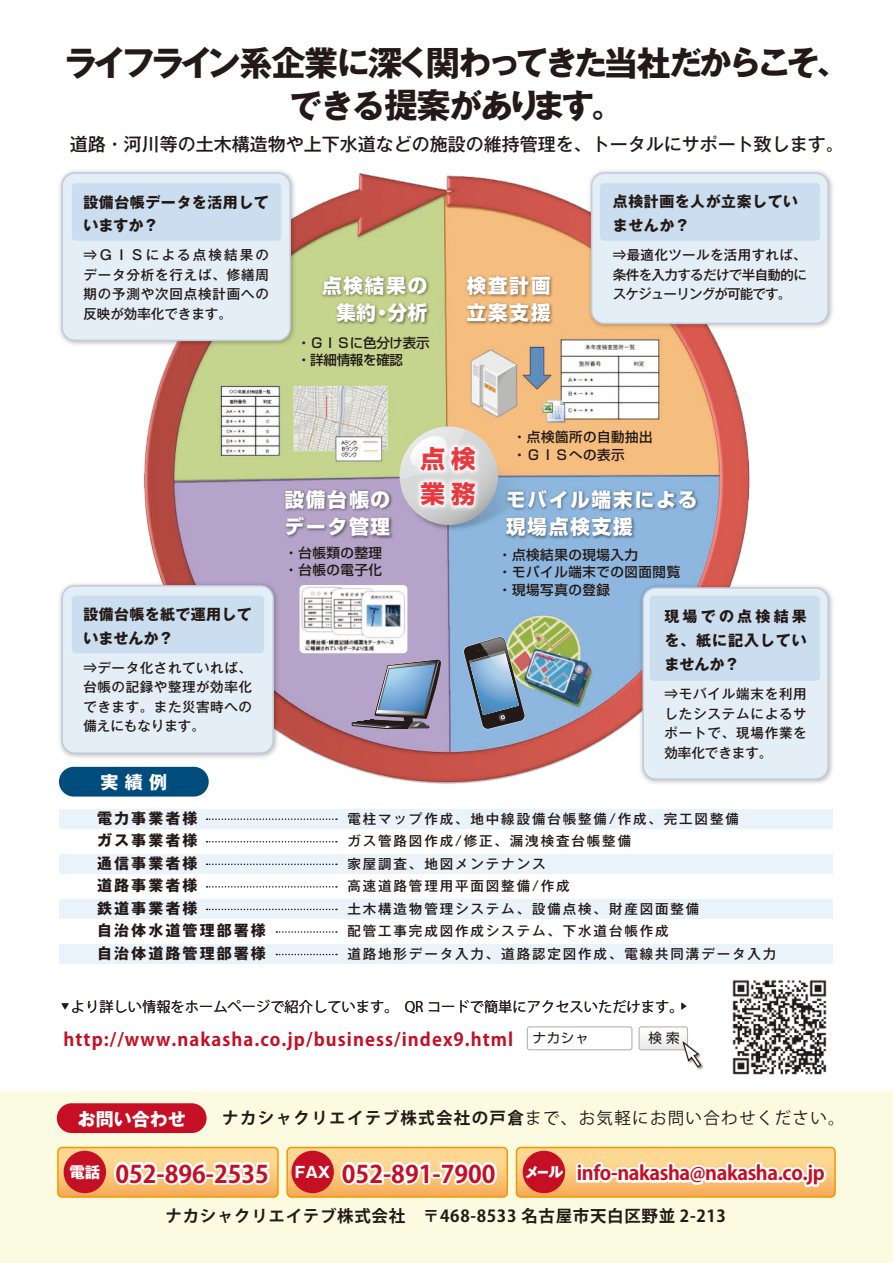
<style>
.page{position:relative;width:893px;height:1263px;background:#fff}
.page>*{position:absolute;margin:0;border:0;box-sizing:border-box;transform-origin:0 0}
.t1{font:700 34.2px "Gothic MB101 Pr 6 N";letter-spacing:-.14em;color:#231916}
.t2{font:700 32.7px "Gothic MB101 Pr 6 N";letter-spacing:-.07em;color:#231916}
.t3{font:700 24.45px/35px "Shin Go Pro";color:#e8393e}
.t4{font:700 24px "Koz Go Pr 6 N";color:#c40f24}
.t5{font:800 19.5px/26.5px "Shin Go Pro";letter-spacing:.1em;color:#fff}
.t6{font:700 19.5px "Koz Go Pr 6 N";letter-spacing:-.02em;color:#c40f24}
.t7{font:700 18px "Koz Go Pr 6 N";letter-spacing:.06em;color:#c40f24}
.t8{font:500 18px "Gothic MB101 Pr 6 N";color:#231916}
.t9{font:700 18px "Gothic MB101 Pr 6 N";color:#fff}
.t10{font:700 16.5px "Koz Go Pr 6 N";letter-spacing:.04em;color:#231916}
.t11{font:16.5px "Koz Go Pr 6 N";letter-spacing:.08em;color:#231916}
.t12{font:700 15.3px "Gothic MB101 Pr 6 N";color:#fff}
.t13{font:700 15px/22.5px "Gothic MB101 Pr 6 N";letter-spacing:.14em;color:#231916}
.t14{font:700 15px/24px "Gothic MB101 Pr 6 N";letter-spacing:.025em;color:#231916}
.t15{font:700 15px/24px "Gothic MB101 Pr 6 N";letter-spacing:.035em;color:#231916}
.t16{font:700 14.85px/24px "Gothic MB101 Pr 6 N";letter-spacing:.04em;color:#231916}
.t17{font:14.25px "Koz Go Pr 6 N";color:#231916}
.t18{font:500 13.5px/19.5px "Gothic MB101 Pr 6 N";letter-spacing:.06em;color:#231916;text-align:justify}
.t19{font:500 13.5px/22.5px "Gothic MB101 Pr 6 N";letter-spacing:.14em;color:#231916}
.t20{font:500 13.5px/17.4px "Shin Go Pro";letter-spacing:.04em;color:#231916}
.t21{font:500 13.5px/17.4px "Shin Go Pro";letter-spacing:-.02em;color:#231916}
.t22{font:13.5px "Shin Go Pr 6 N";color:#231916}
.s1{font-size:32.7px}
.s2{font-size:34.2px}
.s3{font-family:"Shin Go Pr 6 N";font-weight:400;font-size:13.5px;color:#231916}
.s4{font-weight:700}
</style>
<div class="page">
<div style="left:0;top:1091px;width:893px;height:172px;background:#fbfbe2"></div>
<div style="left:60px;top:809px;width:773px;height:20px;background:#eaf2fa"></div>
<div style="left:60px;top:855px;width:773px;height:19px;background:#eaf2fa"></div>
<div style="left:60px;top:900px;width:773px;height:19px;background:#eaf2fa"></div>
<div style="left:60px;top:945px;width:773px;height:19px;background:#eaf2fa"></div>
<img style="left:139px;top:173px;width:611px;height:613px">
<svg style="left:463px;top:636px;width:62px;height:94px"></svg>
<svg style="left:351px;top:660px;width:90px;height:69px"></svg>
<div style="left:57px;top:1147px;width:222px;height:51px;border:2px solid #f39800;border-radius:4px"></div>
<div style="left:286px;top:1147px;width:222px;height:51px;border:2px solid #f39800;border-radius:4px"></div>
<svg style="left:58px;top:1147px;width:220px;height:50px"></svg>
<svg style="left:287px;top:1147px;width:220px;height:50px"></svg>
<svg style="left:516px;top:1146px;width:319px;height:52px"></svg>
<svg style="left:207px;top:818px;width:130px;height:2px"></svg>
<svg style="left:207px;top:841px;width:130px;height:1px"></svg>
<svg style="left:207px;top:863px;width:130px;height:2px"></svg>
<svg style="left:207px;top:886px;width:130px;height:2px"></svg>
<svg style="left:207px;top:909px;width:130px;height:1px"></svg>
<svg style="left:276px;top:931px;width:61px;height:2px"></svg>
<svg style="left:276px;top:954px;width:61px;height:1px"></svg>
<img style="left:732px;top:980px;width:95px;height:95px">
<img style="left:300px;top:585px;width:107px;height:68px">
<div style="left:527px;top:1026px;width:105px;height:24px;border:1px solid #b5b5b6;border-radius:2px"></div>
<div style="left:639px;top:1026px;width:49px;height:24px;border:1px solid #b5b5b6;border-radius:2px"></div>
<img style="left:697px;top:1064px;width:7px;height:6px">
<svg style="left:639px;top:1027px;width:63px;height:41px"></svg>
<div style="left:59px;top:767px;width:150px;height:29px;background:#004c7d;border-radius:15px"></div>
<div style="left:57px;top:1103px;width:150px;height:30px;background:#c40f24;border-radius:15px"></div>
<div style="left:64px;top:1151px;width:42px;height:42px;background:#c40f24;border-radius:50%"></div>
<div style="left:291px;top:1151px;width:43px;height:42px;background:#c40f24;border-radius:50%"></div>
<div style="left:523px;top:1151px;width:42px;height:42px;background:#c40f24;border-radius:50%"></div>
<img style="left:585px;top:170px;width:248px;height:162px">
<div style="left:592px;top:173px;width:236px;height:150px;background:#e4eef7;border-radius:13px"></div>
<div style="left:591px;top:172px;width:238px;height:152px;border:2px solid #c1ccdc;border-radius:13px"></div>
<img style="left:637px;top:582px;width:196px;height:204px">
<div style="left:643px;top:588px;width:185px;height:191px;background:#e4eef7;border-radius:13px"></div>
<div style="left:642px;top:587px;width:187px;height:193px;border:2px solid #c1ccdc;border-radius:13px"></div>
<img style="left:59px;top:580px;width:222px;height:181px">
<div style="left:62px;top:586px;width:211px;height:167px;background:#e4eef7;border-radius:13px"></div>
<div style="left:61px;top:585px;width:213px;height:169px;border:2px solid #c1ccdc;border-radius:13px"></div>
<img style="left:319px;top:273px;width:116px;height:56px">
<img style="left:463px;top:273px;width:95px;height:56px">
<img style="left:281px;top:487px;width:78px;height:56px">
<img style="left:574px;top:487px;width:130px;height:56px">
<img style="left:359px;top:416px;width:215px;height:166px">
<img style="left:362px;top:389px;width:176px;height:175px">
<div style="left:72px;top:596px;width:192px;height:57px;background:#cbdeef;border-radius:4px"></div>
<div style="left:600px;top:183px;width:220px;height:58px;background:#cbdeef;border-radius:4px"></div>
<div style="left:650px;top:596px;width:170px;height:85px;background:#cbdeef;border-radius:4px"></div>
<img style="left:59px;top:170px;width:239px;height:179px">
<div style="left:62px;top:173px;width:228px;height:167px;background:#e4eef7;border-radius:13px"></div>
<div style="left:61px;top:172px;width:230px;height:169px;border:2px solid #c1ccdc;border-radius:13px"></div>
<div style="left:72px;top:183px;width:209px;height:58px;background:#cbdeef;border-radius:4px"></div>
<p class="t1" style="left:64px;top:34px;width:787px">ライフライン系企業<span class="s1">に</span>深<span class="s1">く</span>関<span class="s1">わってきた</span>当社<span class="s1">だからこそ、</span></p>
<p class="t2" style="left:289px;top:78px;width:336px">できる<span class="s2">提案</span>があります。</p>
<p class="t8" style="left:70px;top:129px;width:775px">道路・河川等の土木構造物や上下水道などの施設の維持管理を、トータルにサポート致します。</p>
<p class="t15" style="left:83px;top:189px;width:187px">設備台帳データを活用していますか？</p>
<p class="t18" style="left:83px;top:245px;width:187px">⇒ＧＩＳによる点検結果のデータ分析を行えば、修繕周期の予測や次回点検計画への反映が効率化できます。</p>
<p class="t5" style="left:322px;top:270px;width:107px;text-align:right">点検結果の集約・分析</p>
<p class="t21" style="left:297px;top:332px;width:134px">・ＧＩＳに色分け表示・詳細情報を確認</p>
<p class="t5" style="left:467px;top:270px;width:85px">検査計画立案支援</p>
<p class="t16" style="left:613px;top:189px;width:187px">点検計画を人が立案していませんか？</p>
<p class="t18" style="left:613px;top:245px;width:195px">⇒最適化ツールを活用すれば、条件を入力するだけで半自動的にスケジューリングが可能です。</p>
<p class="t14" style="left:83px;top:602px;width:170px">設備台帳を紙で運用していませんか？</p>
<p class="t18" style="left:83px;top:657px;width:170px">⇒データ化されていれば、台帳の記録や整理が効率化できます。また災害時への備えにもなります。</p>
<p class="t9" style="left:100px;top:767px;width:68px">実 績 例</p>
<p class="t20" style="left:513px;top:427px;width:141px">・点検箇所の自動抽出・ＧＩＳへの表示</p>
<p class="t3" style="left:421px;top:439px;width:56px">点検業務</p>
<p class="t5" style="left:285px;top:485px;width:107px">設備台帳のデータ管理</p>
<p class="t5" style="left:506px;top:485px;width:193px">モバイル端末による現場点検支援</p>
<p class="t20" style="left:284px;top:542px;width:99px">・台帳類の整理・台帳の電子化</p>
<p class="t20" style="left:498px;top:544px;width:183px">・点検結果の現場入力<br>・モバイル端末での図面閲覧・現場写真の登録</p>
<p class="t13" style="left:664px;top:604px;width:144px;line-height:24px;text-align:justify">現場での点検結果を、紙に記入していませんか？</p>
<p class="t18" style="left:664px;top:683px;width:144px">⇒モバイル端末を利用したシステムによるサポートで、現場作業を効率化できます。</p>
<p class="t13" style="left:97px;top:806px;width:170px">電力事業者様<br>ガス事業者様<br>通信事業者様<br>道路事業者様<br>鉄道事業者様<br>自治体水道管理部署様自治体道路管理部署様</p>
<p class="t19" style="left:347px;top:807px;width:431px">電柱マップ作成、地中線設備台帳整備/作成、完工図整備<br>ガス管路図作成/修正、漏洩検査台帳整備<br>家屋調査、地図メンテナンス<br>高速道路管理用平面図整備/作成<br>土木構造物管理システム、設備点検、財産図面整備<br>配管工事完成図作成システム、下水道台帳作成<br>道路地形データ入力、道路認定図作成、電線共同溝データ入力</p>
<p class="t17" style="left:62px;top:999px;width:627px"><sup>▼</sup> より詳しい情報をホームページで紹介しています。 QR コードで簡単にアクセスいただけます。<sup>▶</sup></p>
<p class="t7" style="left:64px;top:1029px;width:526px">http://www.nakasha.co.jp/business/index9.html <span class="s3">ナカシャ</span></p>
<p class="t22" style="left:649px;top:1027px;width:32px">検 索</p>
<p class="t11" style="left:222px;top:1108px;width:624px"><span class="s4">ナカシャクリエイテブ株式会社の戸倉</span>まで、お気軽にお問い合わせください。</p>
<p class="t9" style="left:78px;top:1104px;width:109px">お問い合わせ</p>
<p class="t12" style="left:69px;top:1160px;width:32px">電話</p>
<p class="t12" style="left:295px;top:1160px;width:37px">FAX</p>
<p class="t12" style="left:524px;top:1160px;width:41px">メール</p>
<p class="t4" style="left:115px;top:1160px;width:155px">052-896-2535</p>
<p class="t4" style="left:342px;top:1160px;width:155px">052-891-7900</p>
<p class="t6" style="left:577px;top:1162px;width:249px">info-nakasha@nakasha.co.jp</p>
<p class="t10" style="left:166px;top:1207px;width:562px">ナカシャクリエイテブ株式会社　〒468-8533 名古屋市天白区野並 2-213</p>
</div>
